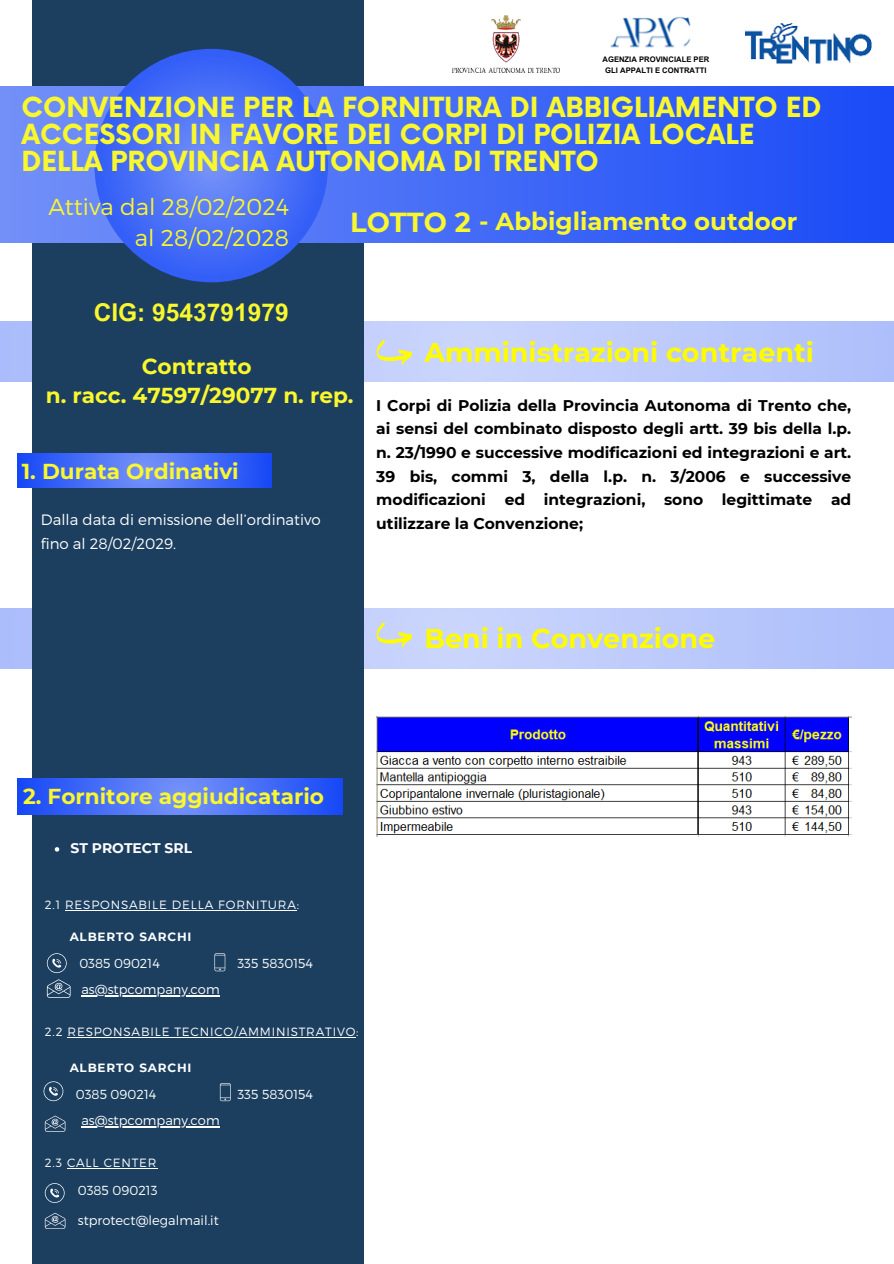
<style>
.page{position:relative;width:894px;height:1264px;background:#fff}
.page>*{position:absolute;margin:0;border:0;box-sizing:border-box;transform-origin:0 0}
.t1{font:700 27.45px "Montserrat";color:#f9f72e}
.t2{font:700 27px/27px "Now";color:#f9f72e}
.t3{font:700 27px "Montserrat";color:#fffc00}
.t4{font:700 24.45px "Montserrat";color:#f9f72e}
.t5{font:700 24.45px "Arial MT Pro";color:#f9f72e}
.t6{font:300 23.1px/31.5px "Montserrat";color:#f9f72e;text-align:right}
.t7{font:700 21.6px "Montserrat";color:#f9f72e}
.t8{font:700 15.45px/23.7px "Montserrat";color:#000;text-align:justify}
.t9{font:300 15px/23.7px "Montserrat";color:#fff}
.t10{font:700 13.95px "Montserrat";color:#fff}
.t11{font:300 13.05px "Montserrat";color:#fff}
.t12{font:300 12px "Montserrat";letter-spacing:.07em;color:#fdfefe}
.t13{font:700 12px "Montserrat";letter-spacing:.07em;color:#fdfefe}
.t14{font:700 7.65px "Arial MT Pro";color:#000}
</style>
<div class="page">
<svg style="left:0;top:608px;width:893px;height:60px;background:#bbc9fa"></svg>
<svg style="left:0;top:322px;width:893px;height:60px;background:#bccafa"></svg>
<div style="left:32px;top:0;width:331px;height:1263px;background:#1c3f60"></div>
<svg style="left:0;top:86px;width:893px;height:157px;background:#3e66f6"></svg>
<svg style="left:94px;top:49px;width:234px;height:233px"></svg>
<img style="left:610px;top:17px;width:81px;height:31px">
<img style="left:745px;top:23px;width:126px;height:41px">
<img style="left:452px;top:15px;width:107px;height:58px">
<svg style="left:376px;top:622px;width:36px;height:26px"></svg>
<svg style="left:18px;top:453px;width:253px;height:34px;background:#456cf7"></svg>
<svg style="left:45px;top:1115px;width:20px;height:16px"></svg>
<svg style="left:45px;top:1212px;width:20px;height:16px"></svg>
<svg style="left:45px;top:1183px;width:20px;height:19px"></svg>
<svg style="left:18px;top:778px;width:325px;height:36px;background:#456cf7"></svg>
<svg style="left:47px;top:979px;width:23px;height:18px"></svg>
<svg style="left:214px;top:953px;width:11px;height:18px"></svg>
<svg style="left:220px;top:1083px;width:11px;height:17px"></svg>
<svg style="left:376px;top:339px;width:36px;height:26px"></svg>
<svg style="left:47px;top:953px;width:20px;height:20px"></svg>
<svg style="left:44px;top:1081px;width:19px;height:20px"></svg>
<img style="left:376px;top:716px;width:475px;height:120px">
<hr style="left:65px;top:909px;width:232px;height:1px;background:#fdfefe">
<hr style="left:68px;top:1037px;width:288px;height:1px;background:#fdfefe">
<hr style="left:67px;top:1168px;width:90px;height:1px;background:#fdfefe">
<svg style="left:55px;top:847px;width:4px;height:4px"></svg>
<hr style="left:81px;top:995px;width:139px;height:1px;background:#fff">
<hr style="left:81px;top:1126px;width:139px;height:1px;background:#fff">
<h6 class="t14" style="left:602px;top:57px;width:108px">AGENZIA PROVINCIALE PER</h6>
<p class="t14" style="left:605px;top:67px;width:103px">GLI APPALTI E CONTRATTI</p>
<h5 class="t2" style="left:22px;top:96px;width:801px">CONVENZIONE PER LA FORNITURA DI ABBIGLIAMENTO ED<br>ACCESSORI IN FAVORE DEI CORPI DI POLIZIA LOCALE<br>DELLA PROVINCIA AUTONOMA DI TRENTO</h5>
<p class="t6" style="left:48px;top:190px;width:242px">Attiva dal 28/02/2024 al 28/02/2028</p>
<p class="t5" style="left:94px;top:303px;width:196px">CIG: 9543791979</p>
<p class="t1" style="left:350px;top:206px;width:122px">LOTTO 2</p>
<p class="t4" style="left:479px;top:206px;width:319px">- Abbigliamento outdoor</p>
<p class="t7" style="left:142px;top:353px;width:111px">Contratto</p>
<p class="t7" style="left:46px;top:382px;width:309px">n. racc. 47597/29077 n. rep.</p>
<p class="t7" style="left:22px;top:458px;width:218px">1. Durata Ordinativi</p>
<p class="t9" style="left:41px;top:507px;width:281px">Dalla data di emissione dell’ordinativo fino al 28/02/2029.</p>
<p class="t3" style="left:424px;top:336px;width:391px">Amministrazioni contraenti</p>
<p class="t8" style="left:376px;top:393px;width:476px">I Corpi di Polizia della Provincia Autonoma di Trento che, ai sensi del combinato disposto degli artt. 39 bis della l.p. n. 23/1990 e successive modificazioni ed integrazioni e art.<br>39 bis, commi 3, della l.p. n. 3/2006 e successive modificazioni ed integrazioni, sono legittimate ad utilizzare la Convenzione;</p>
<h3 class="t3" style="left:424px;top:622px;width:292px">Beni in Convenzione</h3>
<p class="t7" style="left:23px;top:782px;width:302px">2. Fornitore aggiudicatario</p>
<p class="t10" style="left:70px;top:839px;width:123px">ST PROTECT SRL</p>
<p class="t12" style="left:45px;top:896px;width:256px">2.1 RESPONSABILE DELLA FORNITURA:</p>
<p class="t13" style="left:70px;top:929px;width:123px">ALBERTO SARCHI</p>
<p class="t11" style="left:79px;top:955px;width:82px">0385 090214</p>
<p class="t11" style="left:81px;top:981px;width:140px">as@stpcompany.com</p>
<p class="t11" style="left:237px;top:954px;width:77px">335 5830154</p>
<p class="t12" style="left:45px;top:1023px;width:315px">2.2 RESPONSABILE TECNICO/AMMINISTRATIVO:</p>
<p class="t13" style="left:70px;top:1060px;width:123px">ALBERTO SARCHI</p>
<p class="t11" style="left:76px;top:1086px;width:82px">0385 090214</p>
<p class="t11" style="left:237px;top:1085px;width:77px">335 5830154</p>
<p class="t11" style="left:81px;top:1112px;width:140px">as@stpcompany.com</p>
<p class="t12" style="left:45px;top:1154px;width:113px">2.3 CALL CENTER</p>
<p class="t11" style="left:78px;top:1181px;width:81px">0385 090213</p>
<p class="t11" style="left:78px;top:1212px;width:142px">stprotect@legalmail.it</p>
</div>
